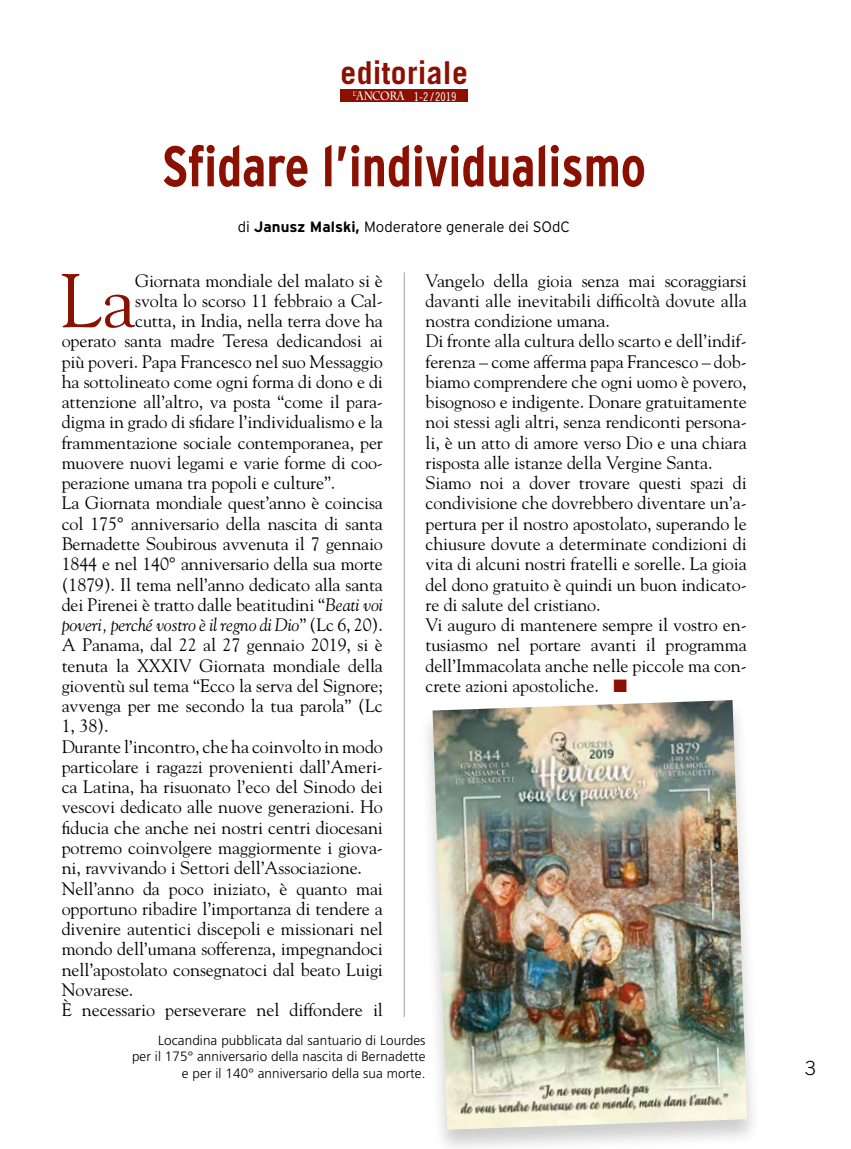
<style>
.page{position:relative;width:851px;height:1149px;background:#fff}
.page>*{position:absolute;margin:0;border:0;box-sizing:border-box;transform-origin:0 0}
.t1{font:75.45px "Goudy";color:#8a1002}
.t2{font:700 condensed 57px "Interstate";color:#8a1002;scale:.95 1}
.t3{font:700 31.5px "Trade Gothic";letter-spacing:.01em;color:#8a1002}
.t4{font:300 19.5px "Trade Gothic";color:#000}
.t5{font:18px/20.2px "Goudy";letter-spacing:-.005em;color:#000}
.t6{font:italic 18px "Goudy";letter-spacing:-.01em;color:#000}
.t7{font:300 15px "Interstate";color:#000}
.t8{font:300 13.5px/16.5px "Frutiger";letter-spacing:.005em;color:#000;text-align:right}
.t9{font:12px "Trade Gothic Cond Eighteen";color:#fff}
.t10{font:700 12px "Charlemagne";letter-spacing:-.02em;color:#fff;scale:.85 1}
.t11{font:300 7.5px "Garamond";color:#fff}
.s1{font-weight:700}
.s2{color:#8a1002}
.s3{font-style:italic}
.s4{font-style:normal}
</style>
<div class="page">
<div style="left:340px;top:89px;width:128px;height:13px;background:#8a1002"></div>
<hr style="left:404px;top:272px;width:1px;height:744px;background:#9d9d9c">
<div style="left:418px;top:698px;width:343px;height:450px;background:#000;opacity:.2"></div>
<img style="left:432px;top:699px;width:315px;height:430px">
<h3 class="t3" style="left:340px;top:53px;width:129px">editoriale</h3>
<p class="t9" style="left:413px;top:89px;width:44px">1-2 / 2019</p>
<p class="t10" style="left:356px;top:89px;width:58px">ANCORA</p>
<p class="t11" style="left:353px;top:90px;width:6px">L’</p>
<h2 class="t2" style="left:162px;top:134px;width:510px">Sfidare l’individualismo</h2>
<p class="t7" style="left:238px;top:218px;width:333px">di <span class="s1">Janusz Malski,</span> Moderatore generale dei SOdC</p>
<p class="t5" style="left:425px;top:269px;width:323px">Vangelo della gioia senza mai scoraggiarsi davanti alle inevitabili difficoltà dovute alla nostra condizione umana.<br>Di fronte alla cultura dello scarto e dell’indif&shy;ferenza – come afferma papa Francesco – dob&shy;biamo comprendere che ogni uomo è povero, bisognoso e indigente. Donare gratuitamente noi stessi agli altri, senza rendiconti persona&shy;li, è un atto di amore verso Dio e una chiara risposta alle istanze della Vergine Santa.<br>Siamo noi a dover trovare questi spazi di condivisione che dovrebbero diventare un’a&shy;pertura per il nostro apostolato, superando le chiusure dovute a determinate condizioni di vita di alcuni nostri fratelli e sorelle. La gioia del dono gratuito è quindi un buon indicato&shy;re di salute del cristiano.<br>Vi auguro di mantenere sempre il vostro en&shy;tusiasmo nel portare avanti il programma dell’Immacolata anche nelle piccole ma con&shy;crete azioni apostoliche. <span class="s2">■</span></p>
<h1 class="t1" style="left:60px;top:254px;width:77px">La</h1>
<p class="t5" style="left:135px;top:269px;width:249px">Giornata mondiale del malato si è</p>
<p class="t5" style="left:135px;top:290px;width:249px">svolta lo scorso 11 febbraio a Cal-</p>
<p class="t5" style="left:135px;top:310px;width:249px">cutta, in India, nella terra dove ha</p>
<p class="t5" style="left:62px;top:330px;width:323px">operato santa madre Teresa dedicandosi ai</p>
<p class="t5" style="left:62px;top:350px;width:323px">più poveri. Papa Francesco nel suo Messaggio</p>
<p class="t5" style="left:62px;top:371px;width:323px">ha sottolineato come ogni forma di dono e di</p>
<p class="t5" style="left:62px;top:391px;width:323px">attenzione all’altro, va posta “come il para-</p>
<p class="t5" style="left:62px;top:411px;width:323px">digma in grado di sfidare l’individualismo e la</p>
<p class="t5" style="left:62px;top:431px;width:323px">frammentazione sociale contemporanea, per</p>
<p class="t5" style="left:62px;top:452px;width:323px">muovere nuovi legami e varie forme di coo-</p>
<p class="t5" style="left:62px;top:472px;width:275px">perazione umana tra popoli e culture”.</p>
<p class="t5" style="left:62px;top:492px;width:322px">La Giornata mondiale quest’anno è coincisa</p>
<p class="t5" style="left:62px;top:512px;width:322px">col 175° anniversario della nascita di santa</p>
<p class="t5" style="left:62px;top:533px;width:323px">Bernadette Soubirous avvenuta il 7 gennaio</p>
<p class="t5" style="left:62px;top:553px;width:323px">1844 e nel 140° anniversario della sua morte</p>
<p class="t5" style="left:62px;top:573px;width:323px">(1879). Il tema nell’anno dedicato alla santa</p>
<p class="t5" style="left:62px;top:593px;width:323px">dei Pirenei è tratto dalle beatitudini “<span class="s3">Beati voi</span></p>
<p class="t6" style="left:62px;top:613px;width:322px">poveri, perché vostro è il regno di Dio<span class="s4">” (Lc 6, 20).</span></p>
<p class="t5" style="left:62px;top:634px;width:322px">A Panama, dal 22 al 27 gennaio 2019, si è</p>
<p class="t5" style="left:62px;top:654px;width:323px">tenuta la XXXIV Giornata mondiale della</p>
<p class="t5" style="left:62px;top:674px;width:323px">gioventù sul tema “Ecco la serva del Signore;</p>
<p class="t5" style="left:62px;top:695px;width:323px">avvenga per me secondo la tua parola” (Lc</p>
<p class="t5" style="left:62px;top:715px;width:48px">1, 38).</p>
<p class="t5" style="left:62px;top:735px;width:323px">Durante l’incontro, che ha coinvolto in modo</p>
<p class="t5" style="left:62px;top:755px;width:323px">particolare i ragazzi provenienti dall’Ameri-</p>
<p class="t5" style="left:62px;top:776px;width:322px">ca Latina, ha risuonato l’eco del Sinodo dei</p>
<p class="t5" style="left:62px;top:796px;width:323px">vescovi dedicato alle nuove generazioni. Ho</p>
<p class="t5" style="left:62px;top:816px;width:323px">fiducia che anche nei nostri centri diocesani</p>
<p class="t5" style="left:62px;top:836px;width:323px">potremo coinvolgere maggiormente i giova-</p>
<p class="t5" style="left:62px;top:857px;width:302px">ni, ravvivando i Settori dell’Associazione.</p>
<p class="t5" style="left:62px;top:877px;width:323px">Nell’anno da poco iniziato, è quanto mai</p>
<p class="t5" style="left:62px;top:897px;width:323px">opportuno ribadire l’importanza di tendere a</p>
<p class="t5" style="left:62px;top:917px;width:323px">divenire autentici discepoli e missionari nel</p>
<p class="t5" style="left:62px;top:938px;width:323px">mondo dell’umana sofferenza, impegnandoci</p>
<p class="t5" style="left:62px;top:958px;width:323px">nell’apostolato consegnatoci dal beato Luigi</p>
<p class="t5" style="left:62px;top:978px;width:73px">Novarese.</p>
<p class="t5" style="left:62px;top:998px;width:323px">È necessario perseverare nel diffondere il</p>
<p class="t8" style="left:132px;top:1031px;width:295px">Locandina pubblicata dal santuario di Lourdes<br>per il 175° anniversario della nascita di Bernadette e per il 140° anniversario della sua morte.</p>
<p class="t4" style="left:805px;top:1056px;width:12px">3</p>
</div>
